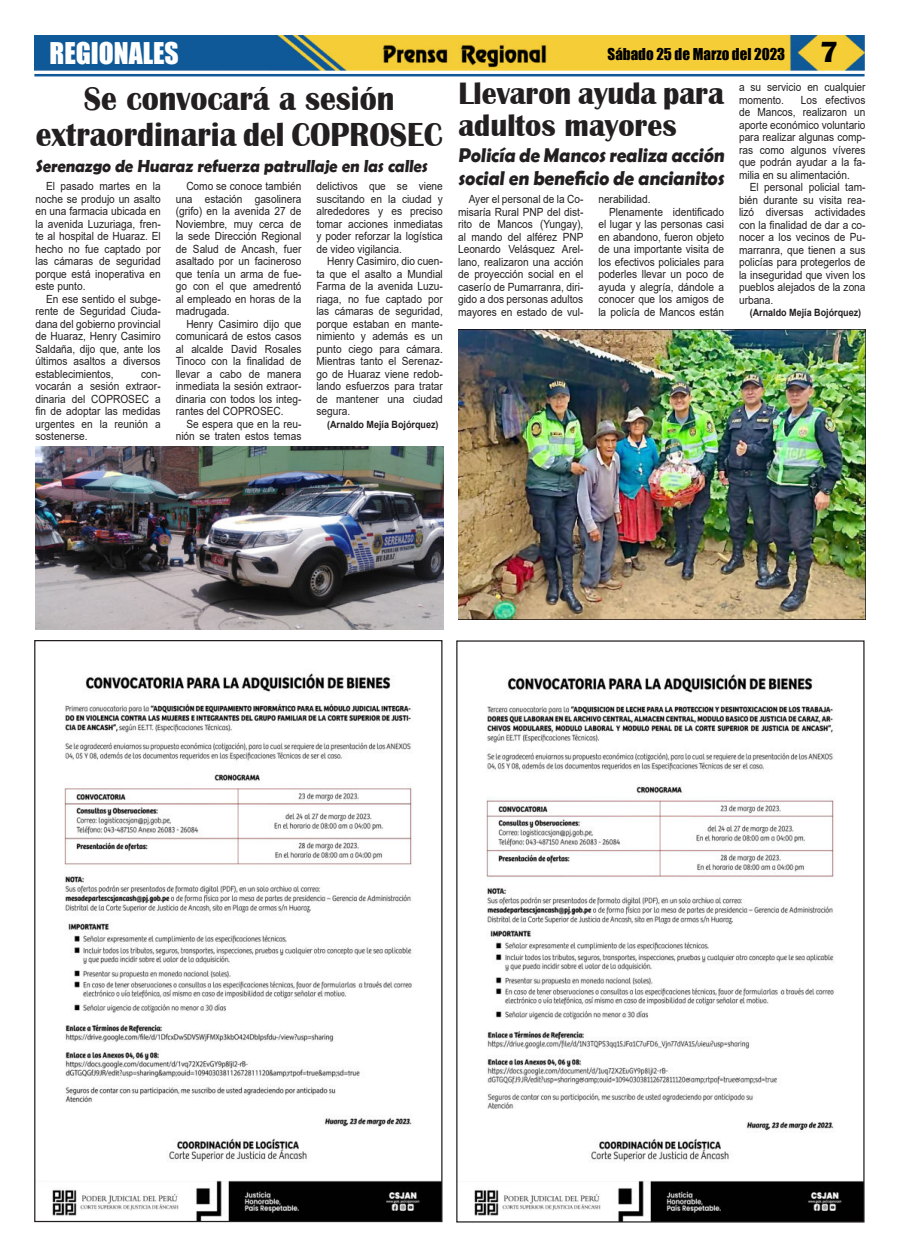
<style>
.page{position:relative;width:900px;height:1258px;background:#fff}
.page>*{position:absolute;margin:0;border:0;box-sizing:border-box;transform-origin:0 0}
.t1{font:700 34.25px/36.2px "Britannic";color:#231f20;text-align:center;scale:.92 1}
.t2{font:700 31.88px/32.5px "Britannic";color:#231f20;scale:.94 1}
.t3{font:27.5px "Impact";color:#fff}
.t4{font:700 20px/23.8px "Berlin Sans FB Demi";color:#231f20;scale:.95 1}
.t5{font:700 17.5px "Berlin Sans FB Demi";color:#231f20;scale:.95 1}
.t6{font:15px "Impact";color:#000}
.t7{font:11.25px/12.5px "Arial";color:#231f20;text-align:justify;scale:.9 1}
.t8{font:700 10px "Arial";color:#231f20;scale:.9 1}
.s1{font-family:"Britannic";font-weight:700;font-size:30px}
</style>
<div class="page">
<img style="left:34px;top:35px;width:831px;height:36px">
<hr style="left:34px;top:74px;width:831px;height:2px;background:#0f5998">
<img style="left:380px;top:41px;width:169px;height:27px">
<img style="left:458px;top:330px;width:408px;height:290px">
<img style="left:52px;top:673px;width:389px;height:547px">
<img style="left:474px;top:674px;width:389px;height:546px">
<img style="left:36px;top:446px;width:407px;height:183px">
<h3 class="t3" style="left:50px;top:38px;width:131px">REGIONALES</h3>
<h3 class="t6" style="left:608px;top:46px;width:232px">Sábado 25 de Marzo del 2023 <span class="s1">7</span></h3>
<h2 class="t2" style="left:458px;top:80px;width:284px">Llevaron ayuda para adultos mayores</h2>
<p class="t7" style="left:739px;top:82px;width:142px">a su servicio en cualquier momento.</p>
<h1 class="t1" style="left:36px;top:83px;width:444px">Se convocará a sesión extraordinaria del COPROSEC</h1>
<p class="t7" style="left:35px;top:181px;width:141px;text-indent:11px">El pasado martes en la noche se produjo un asalto en una farmacia ubicada en la avenida Luzuriaga, fren&shy;te al hospital de Huaraz. El hecho no fue captado por las cámaras de seguridad porque está inoperativa en este punto.</p>
<p class="t7" style="left:35px;top:293px;width:141px;text-indent:11px">En ese sentido el subge&shy;rente de Seguridad Ciuda&shy;dana del gobierno provincial de Huaraz, Henry Casimiro Saldaña, dijo que, ante los últimos asaltos a diversos establecimientos,</p>
<p class="t7" style="left:739px;top:94px;width:142px;text-indent:62px">Los efectivos de Mancos, realizaron un aporte económico voluntario para realizar algunas comp&shy;ras como algunos víveres que podrán ayudar a la fa&shy;milia en su alimentación.</p>
<p class="t7" style="left:739px;top:182px;width:142px;text-indent:11px">El personal policial tam&shy;bién durante su visita rea&shy;lizó diversas actividades con la finalidad de dar a co&shy;nocer a los vecinos de Pu&shy;marranra, que tienen a sus policías para protegerlos de la inseguridad que viven los pueblos alejados de la zona urbana.</p>
<p class="t8" style="left:750px;top:309px;width:125px">(Arnaldo Mejía Bojórquez)</p>
<h3 class="t4" style="left:458px;top:144px;width:284px">Policía de Mancos realiza acción social en beneficio de ancianitos</h3>
<h3 class="t5" style="left:36px;top:158px;width:416px">Serenazgo de Huaraz refuerza patrullaje en las calles</h3>
<p class="t7" style="left:176px;top:181px;width:141px;text-indent:11px">Como se conoce también una estación gasolinera (grifo) en la avenida 27 de Noviembre, muy cerca de la sede Dirección Regional de Salud de Ancash, fuer asaltado por un facineroso que tenía un arma de fue&shy;go con el que amedrentó al empleado en horas de la madrugada.</p>
<p class="t7" style="left:176px;top:317px;width:141px;text-indent:11px">Henry Casimiro dijo que comunicará de estos casos al alcalde David Rosales Tinoco con la finalidad de llevar a cabo de manera inmediata la sesión extraor&shy;dinaria con todos los integ&shy;rantes del COPROSEC.</p>
<p class="t7" style="left:176px;top:418px;width:141px;text-align:right">Se espera que en la reu&shy;nión se traten estos temas</p>
<p class="t7" style="left:316px;top:181px;width:142px">delictivos que se viene suscitando en la ciudad y alrededores y es preciso tomar acciones inmediatas y poder reforzar la logística de video vigilancia.</p>
<p class="t7" style="left:316px;top:256px;width:142px;text-indent:11px">Henry Casimiro, dio cuen&shy;ta que el asalto a Mundial Farma de la avenida Luzu&shy;riaga, no fue captado por las cámaras de seguridad, porque estaban en mante&shy;nimiento y además es un punto ciego para cámara.<br>Mientras tanto el Serenaz&shy;go de Huaraz viene redob&shy;lando esfuerzos para tratar de mantener una ciudad segura.</p>
<p class="t8" style="left:327px;top:420px;width:125px">(Arnaldo Mejía Bojórquez)</p>
<p class="t7" style="left:458px;top:194px;width:141px;text-indent:11px">Ayer el personal de la Co&shy;misaría Rural PNP del dist&shy;rito de Mancos (Yungay), al mando del alférez PNP Leonardo Velásquez Arel&shy;lano, realizaron una acción de proyección social en el caserío de Pumarranra, diri&shy;gido a dos personas adultos mayores en estado de vul-</p>
<p class="t7" style="left:598px;top:194px;width:60px">nerabilidad.</p>
<p class="t7" style="left:609px;top:205px;width:129px">Plenamente identificado</p>
<p class="t7" style="left:598px;top:219px;width:141px">el lugar y las personas casi</p>
<p class="t7" style="left:598px;top:230px;width:141px">en abandono, fueron objeto</p>
<p class="t7" style="left:598px;top:244px;width:141px">de una importante visita de</p>
<p class="t7" style="left:598px;top:256px;width:141px">los efectivos policiales para</p>
<p class="t7" style="left:598px;top:269px;width:141px">poderles llevar un poco de</p>
<p class="t7" style="left:598px;top:281px;width:141px">ayuda y alegría, dándole a</p>
<p class="t7" style="left:598px;top:294px;width:141px">conocer que los amigos de</p>
<p class="t7" style="left:598px;top:306px;width:141px">la policía de Mancos están</p>
<p class="t7" style="left:35px;top:368px;width:141px;text-indent:106px">con&shy;vocarán a sesión extraor&shy;dinaria del COPROSEC a fin de adoptar las medidas urgentes en la reunión a sostenerse.</p>
</div>
